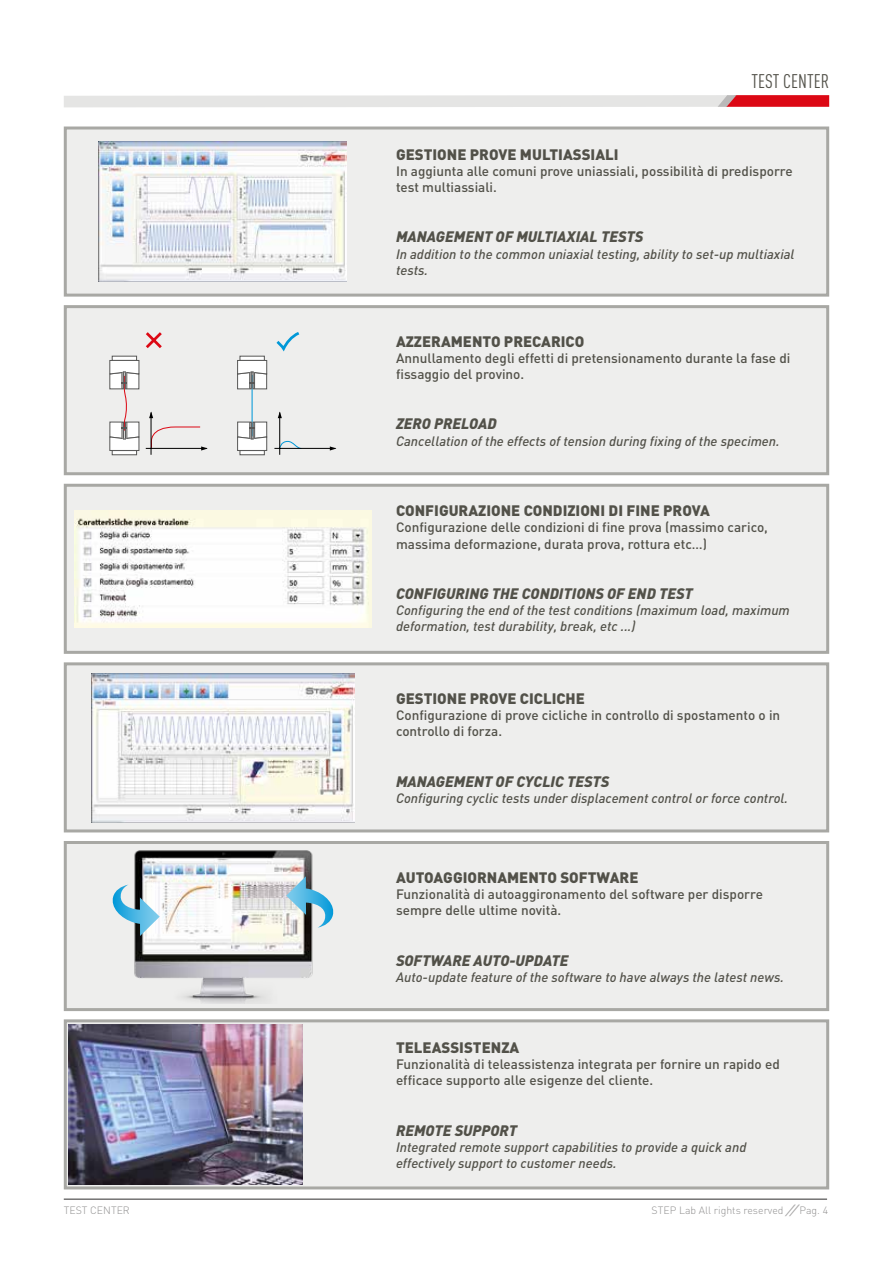
<style>
.page{position:relative;width:893px;height:1263px;background:#fff}
.page>*{position:absolute;margin:0;border:0;box-sizing:border-box;transform-origin:0 0}
.t1{font:19.5px "DIN Cond";color:#525149}
.t2{font:900 15px "DIN";color:#525149}
.t3{font:italic 900 15px "DIN";color:#525149}
.t4{font:500 13.5px/16.2px "DIN";color:#525149}
.t5{font:italic 500 13.5px/16.2px "DIN";color:#525149}
.t6{font:300 10.5px "DIN";color:#908f8f}
</style>
<div class="page">
<svg style="left:64px;top:95px;width:765px;height:13px;background:#e6cdce"></svg>
<hr style="left:64px;top:1198px;width:763px;height:2px;background:#747373">
<svg style="left:785px;top:1204px;width:15px;height:12px"></svg>
<div style="left:64px;top:305px;width:765px;height:170px;background:#eeeeed;border:3px solid #a8a8a4"></div>
<svg style="left:149px;top:411px;width:4px;height:7px"></svg>
<hr style="left:151px;top:412px;width:1px;height:43px;background:#000">
<hr style="left:146px;top:448px;width:61px;height:1px;background:#000">
<svg style="left:149px;top:426px;width:59px;height:24px"></svg>
<svg style="left:146px;top:332px;width:16px;height:16px"></svg>
<svg style="left:112px;top:451px;width:25px;height:4px"></svg>
<svg style="left:109px;top:360px;width:31px;height:91px"></svg>
<svg style="left:112px;top:356px;width:25px;height:5px"></svg>
<svg style="left:278px;top:411px;width:4px;height:7px"></svg>
<svg style="left:280px;top:441px;width:22px;height:7px"></svg>
<hr style="left:279px;top:412px;width:1px;height:43px;background:#000">
<hr style="left:274px;top:448px;width:62px;height:1px;background:#000">
<svg style="left:330px;top:446px;width:6px;height:4px"></svg>
<svg style="left:276px;top:332px;width:24px;height:20px"></svg>
<hr style="left:252px;top:375px;width:1px;height:61px;background:#0098d8">
<svg style="left:237px;top:421px;width:30px;height:30px"></svg>
<svg style="left:240px;top:450px;width:25px;height:5px"></svg>
<svg style="left:237px;top:360px;width:30px;height:30px"></svg>
<svg style="left:240px;top:356px;width:25px;height:5px"></svg>
<div style="left:64px;top:126px;width:765px;height:171px;background:#eeeeed;border:3px solid #a8a8a4"></div>
<img style="left:99px;top:142px;width:248px;height:139px">
<div style="left:64px;top:484px;width:765px;height:170px;background:#eeeeed;border:3px solid #a8a8a4"></div>
<img style="left:75px;top:510px;width:296px;height:118px">
<div style="left:64px;top:662px;width:765px;height:170px;background:#eeeeed;border:3px solid #a8a8a4"></div>
<img style="left:91px;top:674px;width:264px;height:148px">
<div style="left:64px;top:841px;width:765px;height:170px;background:#eeeeed;border:3px solid #a8a8a4"></div>
<img style="left:134px;top:850px;width:179px;height:153px">
<svg style="left:112px;top:884px;width:48px;height:52px"></svg>
<svg style="left:286px;top:876px;width:48px;height:52px"></svg>
<div style="left:64px;top:1019px;width:765px;height:170px;background:#eeeeed;border:3px solid #a8a8a4"></div>
<img style="left:68px;top:1024px;width:234px;height:161px">
<p class="t6" style="left:64px;top:1204px;width:68px">TEST CENTER</p>
<h1 class="t1" style="left:751px;top:70px;width:79px">TEST CENTER</h1>
<p class="t2" style="left:396px;top:144px;width:224px">GESTIONE PROVE MULTIASSIALI</p>
<p class="t4" style="left:396px;top:162px;width:398px">In aggiunta alle comuni prove uniassiali, possibilità di predisporre test multiassiali.</p>
<p class="t3" style="left:396px;top:227px;width:249px">MANAGEMENT OF MULTIAXIAL TESTS</p>
<p class="t5" style="left:396px;top:245px;width:400px">In addition to the common uniaxial testing, ability to set-up multiaxial tests.</p>
<p class="t2" style="left:396px;top:331px;width:190px">AZZERAMENTO PRECARICO</p>
<p class="t4" style="left:396px;top:349px;width:396px">Annullamento degli effetti di pretensionamento durante la fase di fissaggio del provino.</p>
<p class="t3" style="left:396px;top:414px;width:102px">ZERO PRELOAD</p>
<p class="t5" style="left:396px;top:432px;width:385px">Cancellation of the effects of tension during fixing of the specimen.</p>
<p class="t2" style="left:396px;top:501px;width:316px">CONFIGURAZIONE CONDIZIONI DI FINE PROVA</p>
<p class="t4" style="left:396px;top:519px;width:373px">Configurazione delle condizioni di fine prova (massimo carico, massima deformazione, durata prova, rottura etc…)</p>
<p class="t3" style="left:396px;top:584px;width:298px">CONFIGURING THE CONDITIONS OF END TEST</p>
<p class="t5" style="left:396px;top:602px;width:395px">Configuring the end of the test conditions (maximum load, maximum deformation, test durability, break, etc ...)</p>
<p class="t2" style="left:396px;top:688px;width:190px">GESTIONE PROVE CICLICHE</p>
<p class="t4" style="left:396px;top:706px;width:386px">Configurazione di prove cicliche in controllo di spostamento o in controllo di forza.</p>
<p class="t3" style="left:396px;top:771px;width:215px">MANAGEMENT OF CYCLIC TESTS</p>
<p class="t5" style="left:396px;top:789px;width:394px">Configuring cyclic tests under displacement control or force control.</p>
<p class="t2" style="left:396px;top:867px;width:244px">AUTOAGGIORNAMENTO SOFTWARE</p>
<p class="t4" style="left:396px;top:886px;width:368px">Funzionalità di autoaggironamento del software per disporre sempre delle ultime novità.</p>
<p class="t3" style="left:396px;top:950px;width:174px">SOFTWARE AUTO-UPDATE</p>
<p class="t5" style="left:396px;top:968px;width:389px">Auto-update feature of the software to have always the latest news.</p>
<p class="t2" style="left:396px;top:1037px;width:125px">TELEASSISTENZA</p>
<p class="t4" style="left:396px;top:1056px;width:385px">Funzionalità di teleassistenza integrata per fornire un rapido ed efficace supporto alle esigenze del cliente.</p>
<p class="t3" style="left:396px;top:1120px;width:123px">REMOTE SUPPORT</p>
<p class="t5" style="left:396px;top:1138px;width:352px">Integrated remote support capabilities to provide a quick and effectively support to customer needs.</p>
<p class="t6" style="left:652px;top:1204px;width:133px">STEP Lab All rights reserved</p>
<p class="t6" style="left:800px;top:1204px;width:30px">Pag. 4</p>
</div>
